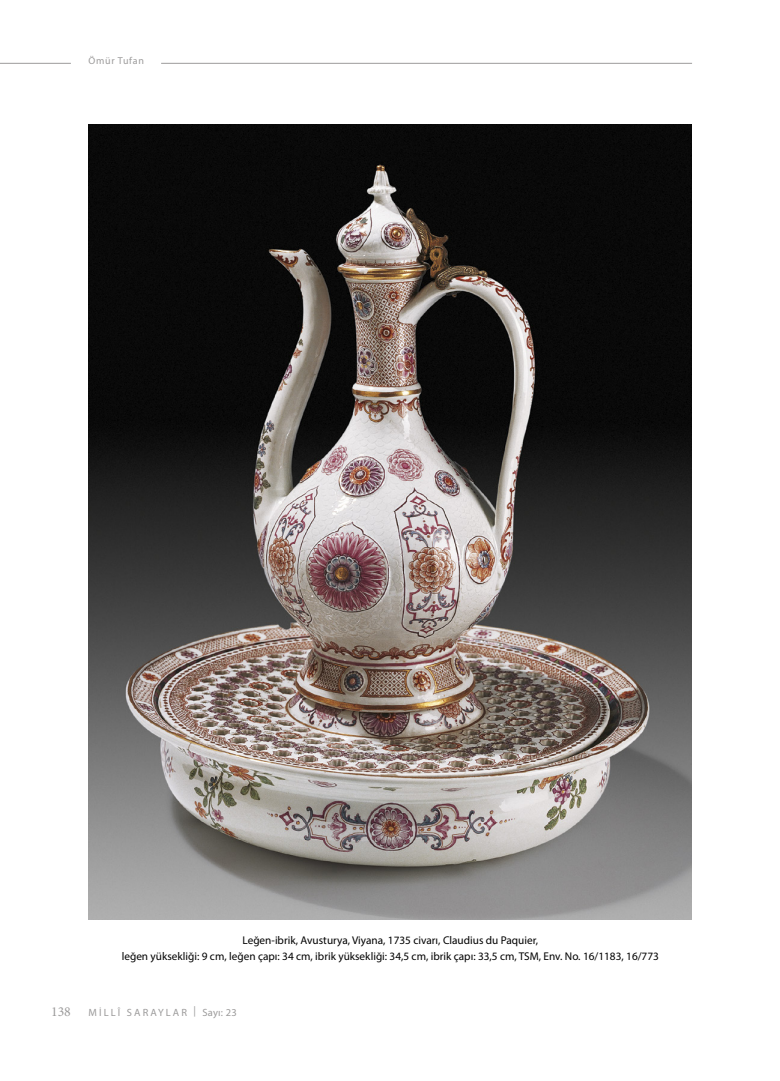
<style>
.page{position:relative;width:780px;height:1081px;background:#fff}
.page>*{position:absolute;margin:0;border:0;box-sizing:border-box;transform-origin:0 0}
.t1{font:13.75px "Minion Pro";color:#9c9b9b}
.t2{font:11.25px/16.2px "Myriad Pro";color:#000;text-align:center}
.t3{font:10.5px "Myriad Pro";letter-spacing:.2em;color:#9c9b9b}
.t4{font:10px "Myriad Pro";letter-spacing:.07em;color:#9c9b9b}
</style>
<div class="page">
<hr style="left:161px;top:63px;width:531px;height:1px;background:#9c9b9b">
<hr style="left:0;top:63px;width:71px;height:1px;background:#9c9b9b">
<img style="left:89px;top:124px;width:602px;height:795px">
<p class="t4" style="left:89px;top:54px;width:57px">Ömür Tufan</p>
<p class="t2" style="left:122px;top:932px;width:538px">Leğen-ibrik, Avusturya, Viyana, 1735 civarı, Claudius du Paquier,<br>leğen yüksekliği: 9 cm, leğen çapı: 34 cm, ibrik yüksekliği: 34,5 cm, ibrik çapı: 33,5 cm, TSM, Env. No. 16/1183, 16/773</p>
<p class="t1" style="left:51px;top:1003px;width:21px">138</p>
<p class="t3" style="left:89px;top:1006px;width:150px">MİLLÎ SARAYLAR | Sayı: 23</p>
</div>
